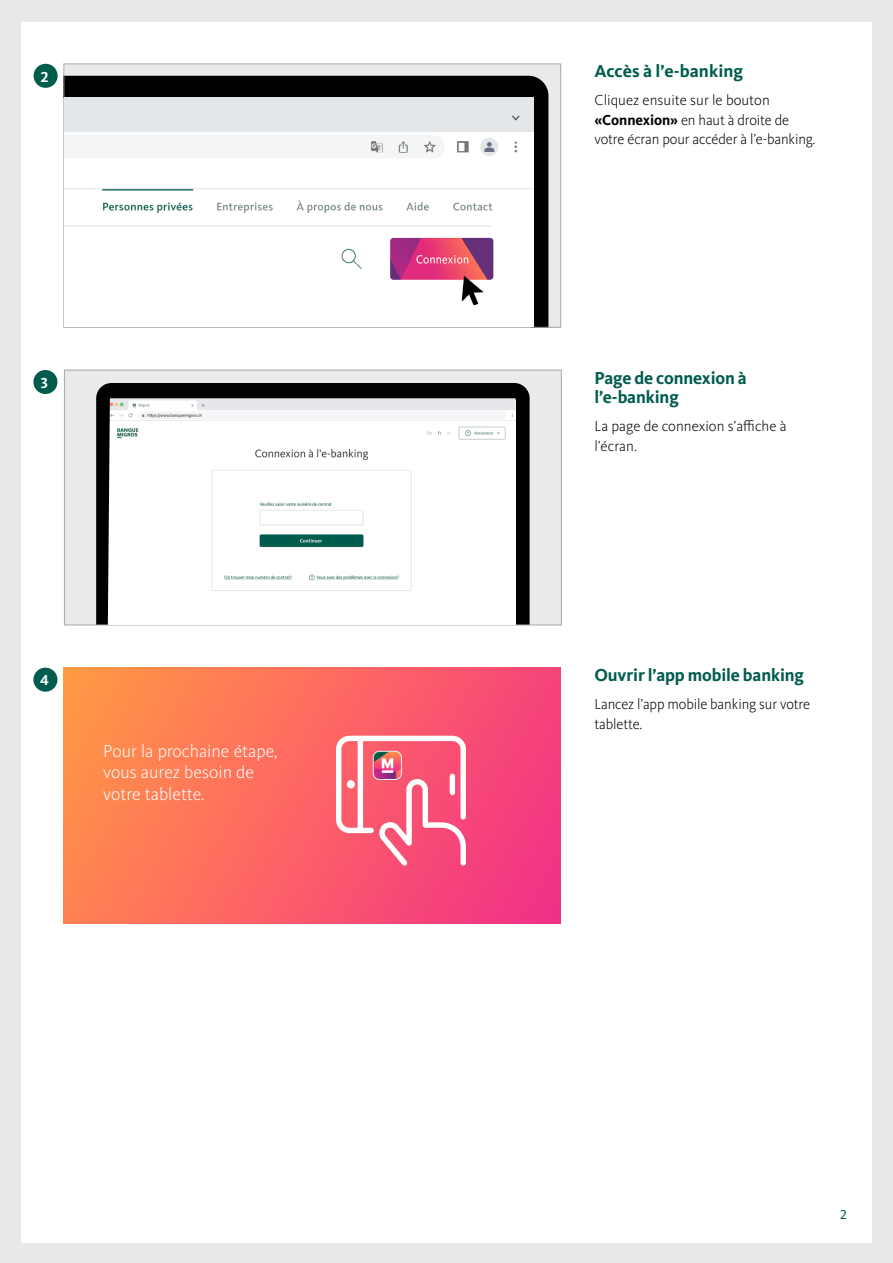
<style>
.page{position:relative;width:893px;height:1263px;background:#e9e9e8}
.page>*{position:absolute;margin:0;border:0;box-sizing:border-box;transform-origin:0 0}
.t1{font:700 18px/19.5px "Migrosbank Kievit";letter-spacing:-.005em;color:#005c4d}
.t2{font:300 18px/21.6px "Migrosbank Kievit";color:#fff}
.t3{font:300 15px/19.5px "Migrosbank Kievit";letter-spacing:-.005em;color:#000}
.t4{font:700 15px "Migrosbank Kievit";color:#fff}
.t5{font:13.5px "Migrosbank Kievit";color:#005c4d}
.s1{font-weight:700}
</style>
<div class="page">
<div style="left:21px;top:23px;width:851px;height:1220px;background:#fff"></div>
<div style="left:33px;top:370px;width:24px;height:24px;background:#005c4d;border-radius:50%"></div>
<div style="left:64px;top:370px;width:497px;height:255px;background:#eaeaea"></div>
<div style="left:96px;top:383px;width:434px;height:240px;background:#010000"></div>
<img style="left:108px;top:398px;width:408px;height:227px">
<div style="left:33px;top:668px;width:24px;height:24px;background:#005c4d;border-radius:50%"></div>
<img style="left:64px;top:668px;width:497px;height:255px">
<svg style="left:333px;top:733px;width:136px;height:137px"></svg>
<div style="left:64px;top:64px;width:497px;height:263px;background:#eaeaea"></div>
<div style="left:66px;top:76px;width:482px;height:249px;background:#010000"></div>
<div style="left:34px;top:64px;width:24px;height:24px;background:#005c4d;border-radius:50%"></div>
<img style="left:64px;top:97px;width:469px;height:230px">
<img style="left:457px;top:274px;width:29px;height:31px">
<div style="left:263px;top:512px;width:29px;height:11px;background:#fff"></div>
<p class="t4" style="left:41px;top:68px;width:9px">2</p>
<p class="t1" style="left:594px;top:62px;width:150px">Accès à l’e-banking</p>
<p class="t3" style="left:594px;top:91px;width:222px">Cliquez ensuite sur le bouton <span class="s1">«Connexion»</span> en haut à droite de votre écran pour accéder à l’e-banking.</p>
<p class="t4" style="left:41px;top:374px;width:9px">3</p>
<p class="t1" style="left:594px;top:368px;width:154px">Page de connexion à l’e-banking</p>
<p class="t3" style="left:594px;top:416px;width:194px">La page de connexion s’affiche à l’écran.</p>
<p class="t4" style="left:40px;top:671px;width:10px">4</p>
<p class="t1" style="left:594px;top:665px;width:211px">Ouvrir l’app mobile banking</p>
<p class="t3" style="left:594px;top:694px;width:217px">Lancez l’app mobile banking sur votre tablette.</p>
<p class="t2" style="left:103px;top:740px;width:176px">Pour la prochaine étape, vous aurez besoin de votre tablette.</p>
<p class="t5" style="left:840px;top:1206px;width:8px">2</p>
</div>
